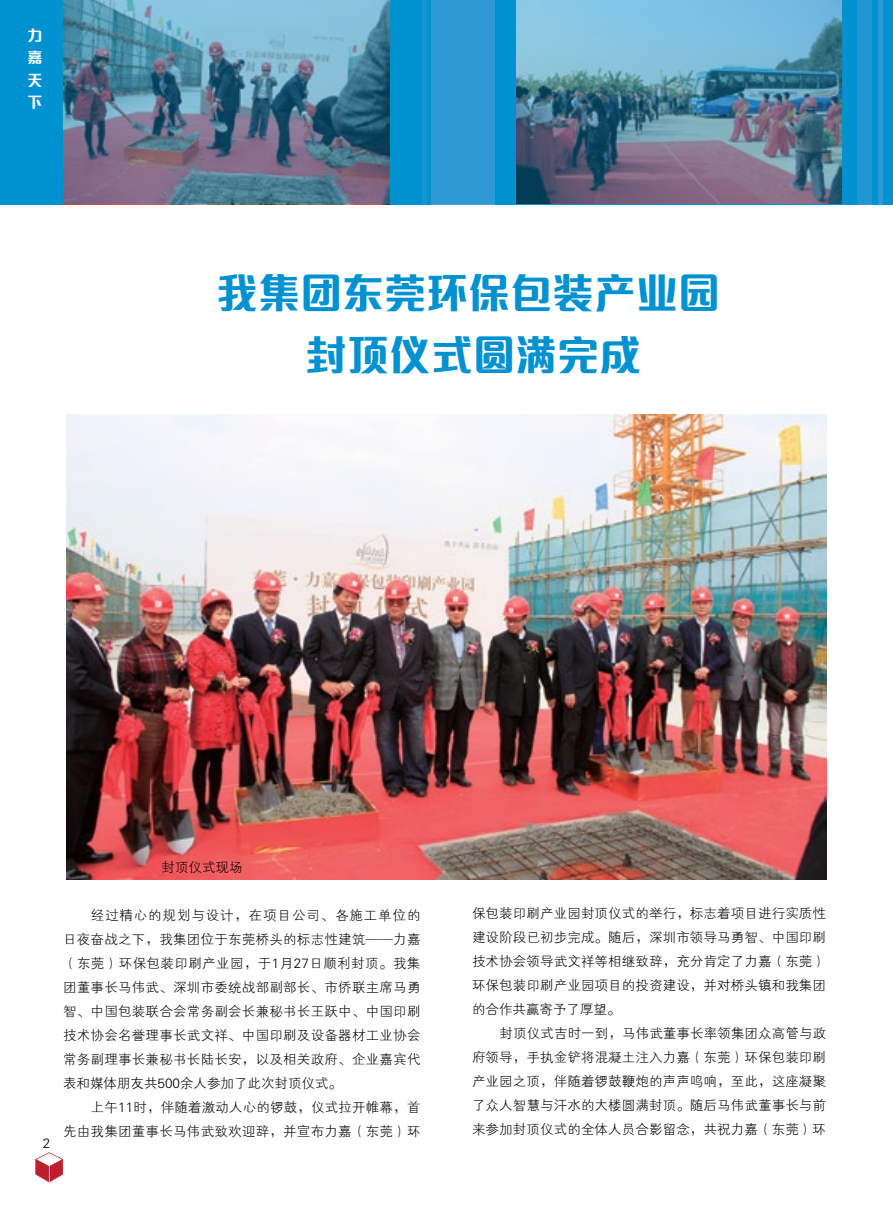
<style>
.page{position:relative;width:893px;height:1212px;background:#fff}
.page>*{position:absolute;margin:0;border:0;box-sizing:border-box;transform-origin:0 0}
.t1{font:800 42px/61.5px "M Elle HKS";color:#0091d0;text-align:center}
.t2{font:800 15px/22.5px "M Elle HKS";color:#fff;text-align:justify}
.t3{font:13.5px "J Xi Hei";letter-spacing:.01em;color:#000}
.t4{font:13.5px "J Xi Hei";letter-spacing:.03em;color:#000}
.t5{font:13.5px "J Xi Hei";letter-spacing:.065em;color:#000}
</style>
<div class="page">
<svg style="left:35px;top:1152px;width:28px;height:30px"></svg>
<img style="left:67px;top:414px;width:759px;height:466px">
<img style="left:0;top:0;width:887px;height:204px">
<div style="left:887px;top:0;width:6px;height:204px;background:#0091d0"></div>
<p class="t2" style="left:28px;top:22px;width:16px">力嘉天下</p>
<p class="t1" style="left:216px;top:259px;width:505px">我集團東莞環保包裝產業園封頂儀式圓滿完成</p>
<p class="t3" style="left:43px;top:1136px;width:9px">2</p>
<p class="t3" style="left:162px;top:860px;width:82px">封顶仪式现场</p>
<p class="t5" style="left:91px;top:908px;width:331px">经过精心的规划与设计，在项目公司、各施工单位的</p>
<p class="t3" style="left:63px;top:932px;width:359px">日夜奋战之下，我集团位于东莞桥头的标志性建筑——力嘉</p>
<p class="t4" style="left:63px;top:956px;width:359px">（东莞）环保包装印刷产业园，于1月27日顺利封顶。我集</p>
<p class="t3" style="left:63px;top:980px;width:359px">团董事长马伟武、深圳市委统战部副部长、市侨联主席马勇</p>
<p class="t3" style="left:63px;top:1004px;width:359px">智、中国包装联合会常务副会长兼秘书长王跃中、中国印刷</p>
<p class="t3" style="left:63px;top:1028px;width:359px">技术协会名誉理事长武文祥、中国印刷及设备器材工业协会</p>
<p class="t3" style="left:63px;top:1052px;width:359px">常务副理事长兼秘书长陆长安，以及相关政府、企业嘉宾代</p>
<p class="t3" style="left:63px;top:1076px;width:280px">表和媒体朋友共500余人参加了此次封顶仪式。</p>
<p class="t3" style="left:91px;top:1100px;width:331px">上午11时，伴随着激动人心的锣鼓，仪式拉开帷幕，首</p>
<p class="t3" style="left:63px;top:1124px;width:359px">先由我集团董事长马伟武致欢迎辞，并宣布力嘉（东莞）环</p>
<p class="t3" style="left:472px;top:906px;width:356px">保包装印刷产业园封顶仪式的举行，标志着项目进行实质性</p>
<p class="t3" style="left:472px;top:930px;width:356px">建设阶段已初步完成。随后，深圳市领导马勇智、中国印刷</p>
<p class="t3" style="left:472px;top:954px;width:356px">技术协会领导武文祥等相继致辞，充分肯定了力嘉（东莞）</p>
<p class="t3" style="left:472px;top:978px;width:356px">环保包装印刷产业园项目的投资建设，并对桥头镇和我集团</p>
<p class="t3" style="left:472px;top:1002px;width:150px">的合作共赢寄予了厚望。</p>
<p class="t3" style="left:500px;top:1026px;width:328px">封顶仪式吉时一到，马伟武董事长率领集团众高管与政</p>
<p class="t3" style="left:472px;top:1050px;width:356px">府领导，手执金铲将混凝土注入力嘉（东莞）环保包装印刷</p>
<p class="t3" style="left:472px;top:1074px;width:356px">产业园之顶，伴随着锣鼓鞭炮的声声鸣响，至此，这座凝聚</p>
<p class="t3" style="left:472px;top:1098px;width:356px">了众人智慧与汗水的大楼圆满封顶。随后马伟武董事长与前</p>
<p class="t3" style="left:472px;top:1122px;width:356px">来参加封顶仪式的全体人员合影留念，共祝力嘉（东莞）环</p>
</div>
